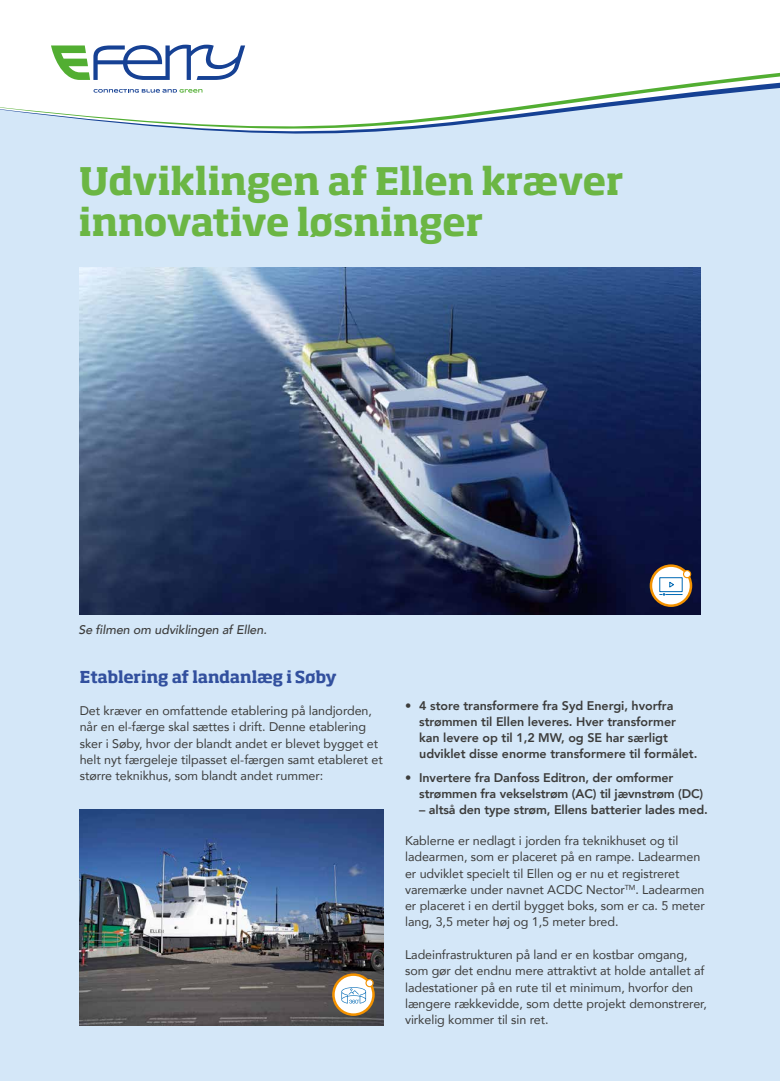
<style>
.page{position:relative;width:780px;height:1081px;background:#d4e7f8}
.page>*{position:absolute;margin:0;border:0;box-sizing:border-box;transform-origin:0 0}
.t1{font:700 37.5px/41.2px "Soho Std";letter-spacing:-.01em;color:#6bb644}
.t2{font:700 16.25px "Soho Std";letter-spacing:-.01em;color:#32509e}
.t3{font:12.5px/16.2px "Avenir";letter-spacing:-.005em;color:#3c3c3b}
.t4{font:800 12.5px/16.2px "Avenir";letter-spacing:-.005em;color:#3c3c3b}
.t5{font:italic 500 12.5px "Avenir";letter-spacing:-.005em;color:#3c3c3b}
</style>
<div class="page">
<hr style="left:779px;top:166px;width:1px;height:365px;background:#52ae32">
<img style="left:79px;top:809px;width:305px;height:216px">
<img style="left:80px;top:268px;width:620px;height:347px">
<div style="left:0;top:0;width:780px;height:28px;background:#fff"></div>
<div style="left:0;top:28px;width:780px;height:14px;background:#fff"></div>
<svg style="left:0;top:42px;width:780px;height:92px;fill:#fff"></svg>
<svg style="left:332px;top:973px;width:43px;height:43px;background:#c8bca7"></svg>
<svg style="left:649px;top:564px;width:43px;height:43px;background:#b6aca1"></svg>
<h1 class="t1" style="left:79px;top:159px;width:546px">Udviklingen af Ellen kræver innovative løsninger</h1>
<p class="t5" style="left:78px;top:622px;width:190px">Se filmen om udviklingen af Ellen.</p>
<h2 class="t2" style="left:80px;top:666px;width:258px">Etablering af landanlæg i Søby</h2>
<p class="t3" style="left:80px;top:702px;width:304px">Det kræver en omfattende etablering på landjorden, når en el-færge skal sættes i drift. Denne etablering sker i Søby, hvor der blandt andet er blevet bygget et helt nyt færgeleje tilpasset el-færgen samt etableret et større teknikhus, som blandt andet rummer:</p>
<p class="t4" style="left:419px;top:697px;width:280px;text-indent:-14px">• 4 store transformere fra Syd Energi, hvorfra strømmen til Ellen leveres. Hver transformer kan levere op til 1,2 MW, og SE har særligt udviklet disse enorme transformere til formålet.</p>
<p class="t4" style="left:419px;top:769px;width:285px;text-indent:-14px">• Invertere fra Danfoss Editron, der omformer strømmen fra vekselstrøm (AC) til jævnstrøm (DC)</p>
<p class="t4" style="left:419px;top:802px;width:290px">– altså den type strøm, Ellens batterier lades med.</p>
<p class="t3" style="left:405px;top:832px;width:301px">Kablerne er nedlagt i jorden fra teknikhuset og til ladearmen, som er placeret på en rampe. Ladearmen er udviklet specielt til Ellen og er nu et registreret varemærke under navnet ACDC Nector<sup>TM</sup>. Ladearmen er placeret i en dertil bygget boks, som er ca. 5 meter lang, 3,5 meter høj og 1,5 meter bred.</p>
<p class="t3" style="left:405px;top:946px;width:303px">Ladeinfrastrukturen på land er en kostbar omgang, som gør det endnu mere attraktivt at holde antallet af ladestationer på en rute til et minimum, hvorfor den længere rækkevidde, som dette projekt demonstrerer, virkelig kommer til sin ret.</p>
</div>
